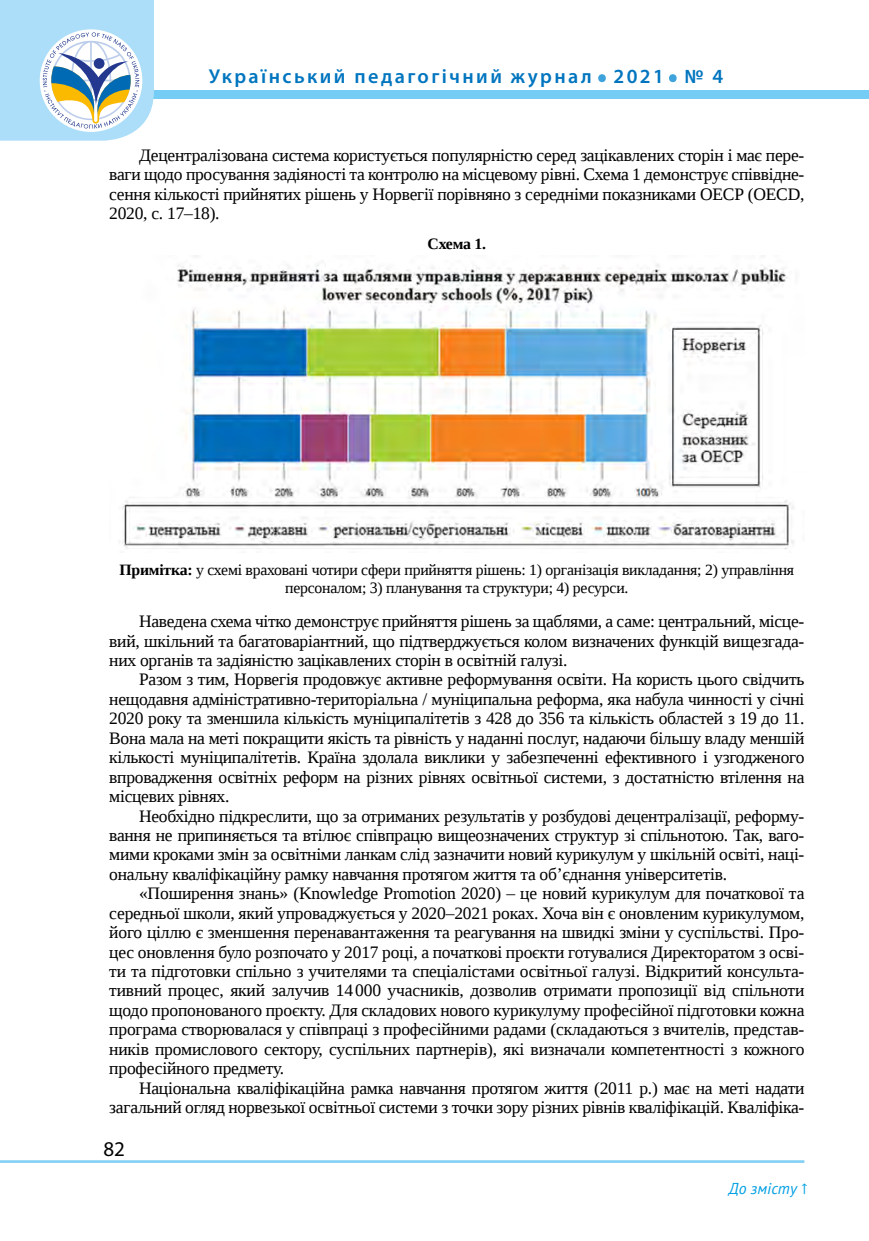
<style>
.page{position:relative;width:869px;height:1241px;background:#fff}
.page>*{position:absolute;margin:0;border:0;box-sizing:border-box;transform-origin:0 0}
.t1{font:600 50.4px "Myriad Pro";color:#3ea3dc}
.t2{font:21px "Myriad Pro";color:#000}
.t3{font:600 20.12px "Myriad Pro";letter-spacing:.12em;color:#0075bf}
.t4{font:17.5px/19.4px "Liberation Serif";letter-spacing:-.015em;color:#000;text-align:justify}
.t5{font:15.75px/17.5px "Liberation Serif";letter-spacing:-.015em;color:#000;text-align:center}
.t6{font:italic 15.75px "PT Sans";color:#009fe3}
.t7{font:700 15.75px "Liberation Serif";letter-spacing:-.02em;color:#000}
.s1{font-weight:700}
</style>
<div class="page">
<hr style="left:0;top:1159px;width:804px;height:3px;background:#83d0f5">
<div style="left:0;top:90px;width:868px;height:8px;background:#75ccf4"></div>
<svg style="left:0;top:0;width:154px;height:141px"></svg>
<img style="left:119px;top:256px;width:675px;height:293px">
<p class="t3" style="left:208px;top:64px;width:384px">Український педагогічний журнал</p>
<h1 class="t1" style="left:595px;top:33px;width:13px">.</h1>
<p class="t3" style="left:613px;top:64px;width:52px">2021</p>
<h1 class="t1" style="left:666px;top:33px;width:13px">.</h1>
<p class="t3" style="left:684px;top:64px;width:40px">№ 4</p>
<p class="t4" style="left:109px;top:145px;width:696px;text-indent:30px">Децентралізована система користується популярністю серед зацікавлених сторін і має пере&shy;ваги щодо просування задіяності та контролю на місцевому рівні. Схема 1 демонструє співвідне&shy;сення кількості прийнятих рішень у Норвегії порівняно з середніми показниками ОЕСР (OECD, 2020, c. 17–18).</p>
<p class="t7" style="left:427px;top:233px;width:60px">Схема 1.</p>
<p class="t5" style="left:119px;top:561px;width:675px"><span class="s1">Примітка:</span> у схемі враховані чотири сфери прийняття рішень: 1) організація викладання; 2) управління персоналом; 3) планування та структури; 4) ресурси.</p>
<p class="t4" style="left:109px;top:611px;width:696px;text-indent:30px">Наведена схема чітко демонструє прийняття рішень за щаблями, а саме: центральний, місце&shy;вий, шкільний та багатоваріантний, що підтверджується колом визначених функцій вищезгада&shy;них органів та задіяністю зацікавлених сторін в освітній галузі.</p>
<p class="t4" style="left:109px;top:669px;width:696px;text-indent:30px">Разом з тим, Норвегія продовжує активне реформування освіти. На користь цього свідчить нещодавня адміністративно-територіальна / муніципальна реформа, яка набула чинності у січні 2020 року та зменшила кількість муніципалітетів з 428 до 356 та кількість областей з 19 до 11.<br>Вона мала на меті покращити якість та рівність у наданні послуг, надаючи більшу владу меншій кількості муніципалітетів. Країна здолала виклики у забезпеченні ефективного і узгодженого впровадження освітніх реформ на різних рівнях освітньої системи, з достатністю втілення на місцевих рівнях.</p>
<p class="t4" style="left:109px;top:805px;width:696px;text-indent:30px">Необхідно підкреслити, що за отриманих результатів у розбудові децентралізації, реформу&shy;вання не припиняється та втілює співпрацю вищеозначених структур зі спільнотою. Так, ваго&shy;мими кроками змін за освітніми ланкам слід зазначити новий курикулум у шкільній освіті, наці&shy;ональну кваліфікаційну рамку навчання протягом життя та об’єднання університетів.</p>
<p class="t4" style="left:109px;top:883px;width:696px;text-indent:30px">«Поширення знань» (Knowledge Promotion 2020) – це новий курикулум для початкової та середньої школи, який упроваджується у 2020–2021 роках. Хоча він є оновленим курикулумом, його ціллю є зменшення перенавантаження та реагування на швидкі зміни у суспільстві. Про&shy;цес оновлення було розпочато у 2017 році, а початкові проєкти готувалися Директоратом з осві&shy;ти та підготовки спільно з учителями та спеціалістами освітньої галузі. Відкритий консульта&shy;тивний процес, який залучив 14000 учасників, дозволив отримати пропозиції від спільноти щодо пропонованого проєкту. Для складових нового курикулуму професійної підготовки кожна програма створювалася у співпраці з професійними радами (складаються з вчителів, представ&shy;ників промислового сектору, суспільних партнерів), які визначали компетентності з кожного професійного предмету.</p>
<p class="t4" style="left:109px;top:1077px;width:696px;text-align:right">Національна кваліфікаційна рамка навчання протягом життя (2011 р.) має на меті надати загальний огляд норвезької освітньої системи з точки зору різних рівнів кваліфікацій. Кваліфіка-</p>
<p class="t2" style="left:103px;top:1135px;width:23px">82</p>
<p class="t6" style="left:728px;top:1178px;width:81px">До змісту ↑</p>
</div>
